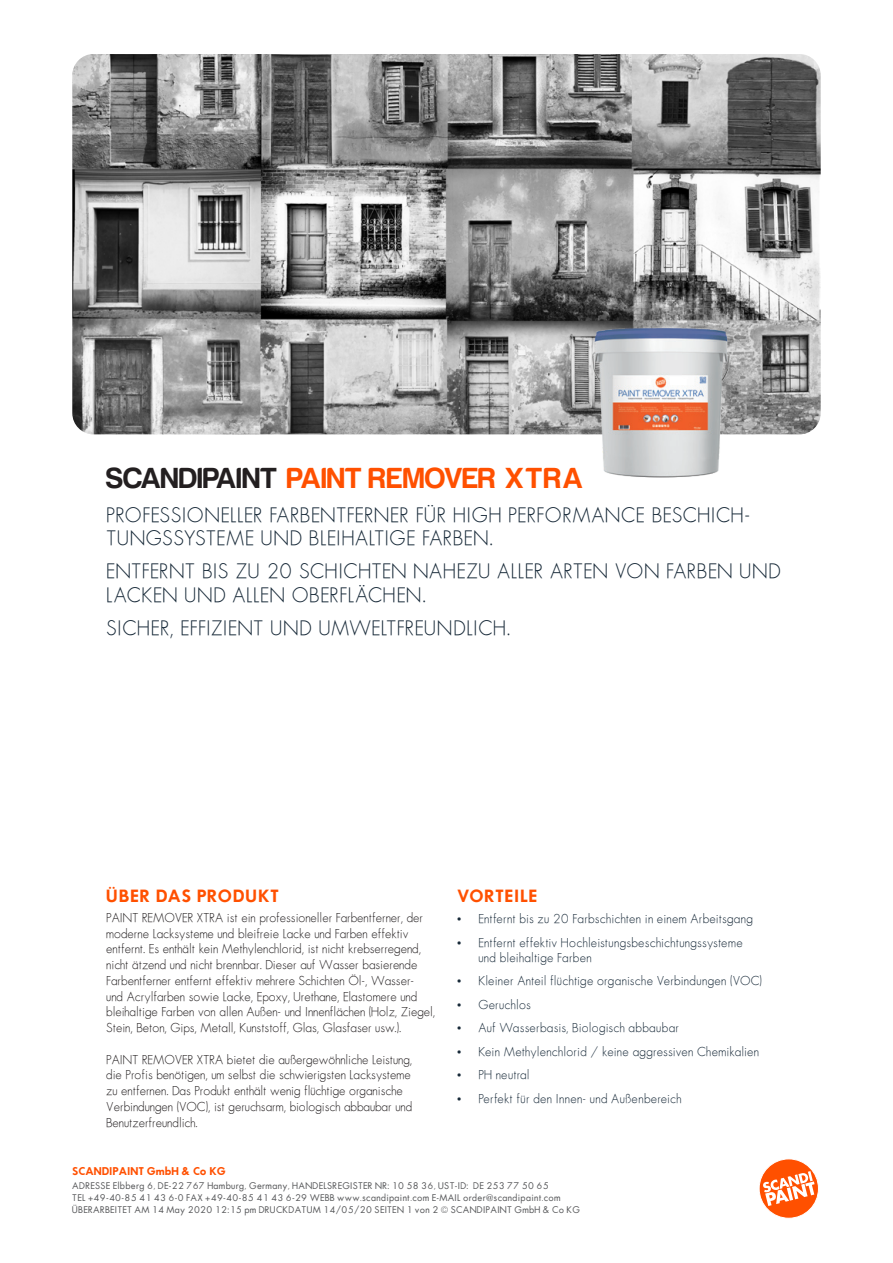
<style>
.page{position:relative;width:893px;height:1263px;background:#fff}
.page>*{position:absolute;margin:0;border:0;box-sizing:border-box;transform-origin:0 0}
.Rubrik{font:700 30px "Harabara";letter-spacing:.01em;color:#ff5000}
.Dark_Headline{font:19.5px/23.4px "Futura ICG Light";letter-spacing:.035em;color:#172938}
.Dark_Copy_Headline_B{font:16.5px "Futura ICG Demi";letter-spacing:.045em;color:#ff5000}
.Brödtext{font:12px/15.8px "Futura ICG Light";color:#231f20}
.t1{font:12px/15px "Futura ICG Light";letter-spacing:.02em;color:#172938}
.t2{font:10.5px "Futura ICG Demi";color:#ff5000}
.t3{font:9px/12px "Futura ICG Book";letter-spacing:.04em;color:#57585a}
.s1{color:#231f20}
</style>
<div class="page">
<div style="left:759px;top:1159px;width:59px;height:59px;background:#ff5000;border-radius:50%"></div>
<div style="left:759px;top:1158px;width:60px;height:61px;border:1px solid #fff;border-radius:50%"></div>
<svg style="left:763px;top:1171px;width:51px;height:35px"></svg>
<img style="left:72px;top:54px;width:749px;height:380px">
<img style="left:540px;top:318px;width:238px;height:160px">
<p class="Rubrik" style="left:106px;top:463px;width:478px"><span class="s1">SCANDIPAINT</span> PAINT REMOVER XTRA</p>
<p class="Dark_Headline" style="left:106px;top:502px;width:645px">PROFESSIONELLER FARBENTFERNER FÜR HIGH PERFORMANCE BESCHICH-<br>TUNGSSYSTEME UND BLEIHALTIGE FARBEN.</p>
<p class="Dark_Headline" style="left:106px;top:559px;width:676px">ENTFERNT BIS ZU 20 SCHICHTEN NAHEZU ALLER ARTEN VON FARBEN UND<br>LACKEN UND ALLEN OBERFLÄCHEN.</p>
<p class="Dark_Headline" style="left:106px;top:616px;width:405px">SICHER, EFFIZIENT UND UMWELTFREUNDLICH.</p>
<p class="Dark_Copy_Headline_B" style="left:106px;top:884px;width:174px">ÜBER DAS PRODUKT</p>
<p class="Brödtext" style="left:106px;top:909px;width:330px">PAINT REMOVER XTRA ist ein professioneller Farbentferner, der moderne Lacksysteme und bleifreie Lacke und Farben effektiv entfernt. Es enthält kein Methylenchlorid, ist nicht krebserregend, nicht ätzend und nicht brennbar. Dieser auf Wasser basierende Farbentferner entfernt effektiv mehrere Schichten Öl-, Wasser-<br>und Acrylfarben sowie Lacke, Epoxy, Urethane, Elastomere und bleihaltige Farben von allen Außen- und Innenflächen (Holz, Ziegel, Stein, Beton, Gips, Metall, Kunststoff, Glas, Glasfaser usw.).</p>
<p class="Brödtext" style="left:106px;top:1051px;width:307px">PAINT REMOVER XTRA bietet die außergewöhnliche Leistung, die Profis benötigen, um selbst die schwierigsten Lacksysteme zu entfernen. Das Produkt enthält wenig flüchtige organische Verbindungen (VOC), ist geruchsarm, biologisch abbaubar und Benutzerfreundlich.</p>
<p class="Dark_Copy_Headline_B" style="left:457px;top:884px;width:81px">VORTEILE</p>
<p class="t1" style="left:457px;top:911px;width:297px">• Entfernt bis zu 20 Farbschichten in einem Arbeitsgang</p>
<p class="t1" style="left:478px;top:934px;width:266px;text-indent:-21px">• Entfernt effektiv Hochleistungsbeschichtungssysteme und bleihaltige Farben</p>
<p class="t1" style="left:457px;top:973px;width:306px">• Kleiner Anteil flüchtige organische Verbindungen (VOC)</p>
<p class="t1" style="left:457px;top:996px;width:75px">• Geruchlos</p>
<p class="t1" style="left:457px;top:1020px;width:224px">• Auf Wasserbasis, Biologisch abbaubar</p>
<p class="t1" style="left:457px;top:1043px;width:303px">• Kein Methylenchlorid / keine aggressiven Chemikalien</p>
<p class="t1" style="left:457px;top:1067px;width:74px">• PH neutral</p>
<p class="t1" style="left:457px;top:1090px;width:226px">• Perfekt für den Innen- und Außenbereich</p>
<p class="t2" style="left:72px;top:1164px;width:155px">SCANDIPAINT GmbH &amp; Co KG</p>
<p class="t3" style="left:72px;top:1180px;width:509px">ADRESSE Elbberg 6, DE-22 767 Hamburg, Germany, HANDELSREGISTER NR: 10 58 36, UST-ID: DE 253 77 50 65<br>TEL +49-40-85 41 43 6-0 FAX +49-40-85 41 43 6-29 WEBB www.scandipaint.com E-MAIL order@scandipaint.com<br>ÜBERARBEITET AM 14 May 2020 12:15 pm DRUCKDATUM 14/05/20 SEITEN 1 von 2 © SCANDIPAINT GmbH &amp; Co KG</p>
</div>
